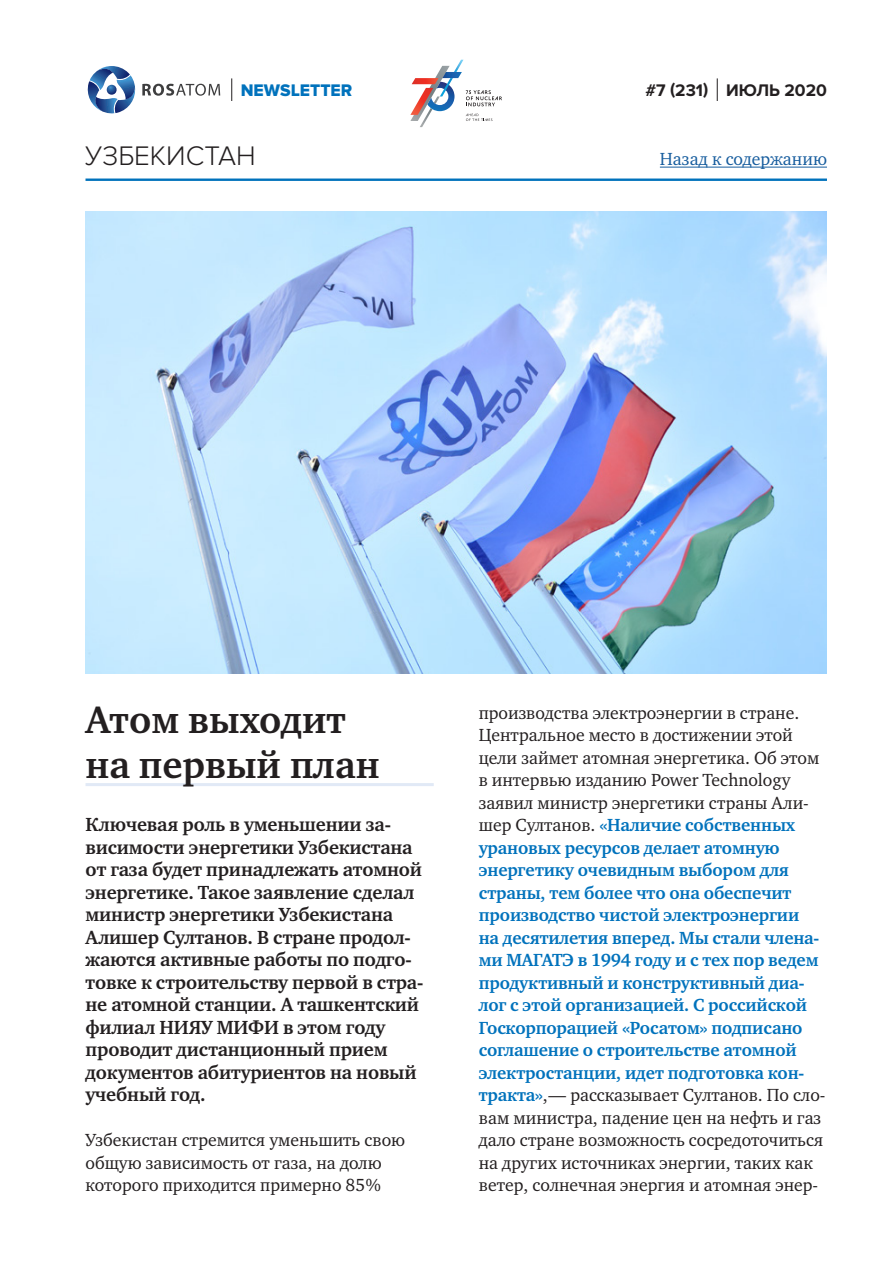
<style>
.page{position:relative;width:893px;height:1263px;background:#fff}
.page>*{position:absolute;margin:0;border:0;box-sizing:border-box;transform-origin:0 0}
.t1{font:700 39px/45px "Charter ITC";color:#231f20}
.t2{font:300 27.9px "Proxima Nova";color:#231f20}
.lead{font:700 19.5px/22.5px "Charter ITC";letter-spacing:-.01em;color:#231f20}
.main_text{font:700 18px/22.5px "Charter ITC";letter-spacing:-.01em;color:#0072bc}
.main_text-2{font:18px/22.5px "Charter ITC";color:#231f20}
.t3{font:18px "Charter ITC";color:#175d9e}
.t4{font:700 17.4px "Proxima Nova";color:#231f20}
.t5{font:17.4px "Proxima Nova Extrabld";color:#0072bc}
.s1{font-weight:400;color:#231f20}
</style>
<div class="page">
<hr style="left:86px;top:179px;width:741px;height:2px;background:#0072bc">
<svg style="left:717px;top:78px;width:1px;height:23px"></svg>
<svg style="left:87px;top:66px;width:49px;height:48px"></svg>
<svg style="left:142px;top:84px;width:78px;height:12px"></svg>
<svg style="left:231px;top:78px;width:1px;height:23px"></svg>
<hr style="left:660px;top:167px;width:167px;height:1px;background:#175d9e">
<svg style="left:410px;top:60px;width:92px;height:67px"></svg>
<hr style="left:86px;top:783px;width:348px;height:3px;background:#e1e9f6">
<img style="left:86px;top:212px;width:741px;height:462px">
<p class="t5" style="left:241px;top:80px;width:113px">NEWSLETTER</p>
<p class="t4" style="left:645px;top:80px;width:183px">#7 (231) ИЮЛЬ 2020</p>
<h2 class="t2" style="left:85px;top:140px;width:172px">УЗБЕКИСТАН</h2>
<p class="t3" style="left:660px;top:148px;width:169px">Назад к содержанию</p>
<p class="t1" style="left:86px;top:697px;width:296px">Атом выходит на первый план</p>
<p class="lead" style="left:86px;top:813px;width:339px">Ключевая роль в уменьшении за‑ висимости энергетики Узбекистана от газа будет принадлежать атомной энергетике. Такое заявление сделал министр энергетики Узбекистана<br>Алишер Султанов. В стране продол‑ жаются активные работы по подго‑ товке к строительству первой в стра‑ не атомной станции. А ташкентский филиал НИЯУ МИФИ в этом году проводит дистанционный прием документов абитуриентов на новый учебный год.</p>
<p class="main_text-2" style="left:86px;top:1129px;width:321px">Узбекистан стремится уменьшить свою общую зависимость от газа, на долю которого приходится примерно 85%</p>
<p class="main_text" style="left:479px;top:701px;width:348px"><span class="s1">производства электроэнергии в стране.<br>Центральное место в достижении этой цели займет атомная энергетика. Об этом в интервью изданию Power Technology заявил министр энергетики страны Али‑ шер Султанов.</span> «Наличие собственных урановых ресурсов делает атомную энергетику очевидным выбором для страны, тем более что она обеспечит производство чистой электроэнергии<br>на десятилетия вперед. Мы стали члена‑ ми МАГАТЭ в 1994 году и с тех пор ведем продуктивный и конструктивный диа‑ лог с этой организацией. С российской Госкорпорацией «Росатом» подписано соглашение о строительстве атомной электростанции, идет подготовка кон‑ тракта»<span class="s1">,— рассказывает Султанов. По сло‑ вам министра, падение цен на нефть и газ дало стране возможность сосредоточиться на других источниках энергии, таких как ветер, солнечная энергия и атомная энер‑</span></p>
</div>
